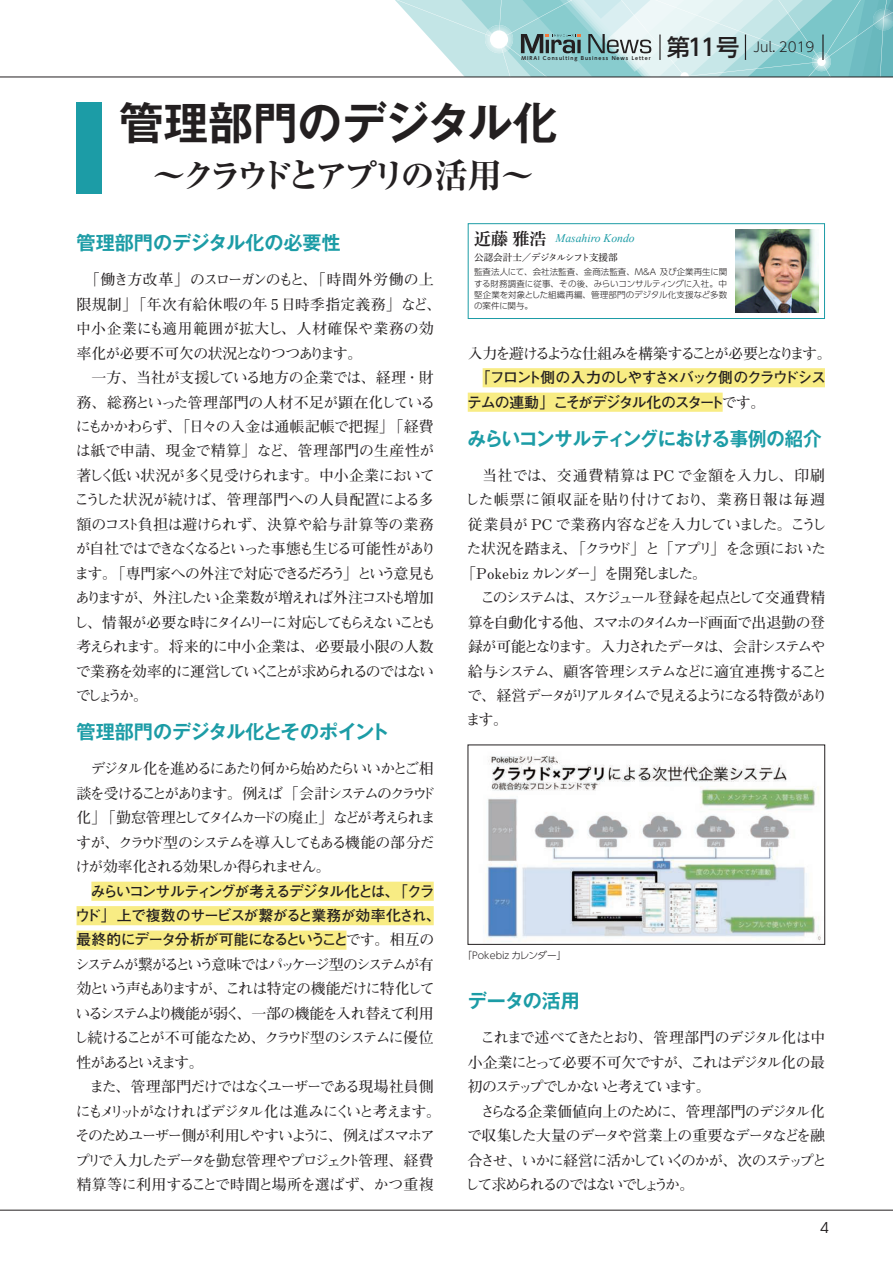
<style>
.page{position:relative;width:893px;height:1263px;background:#fff}
.page>*{position:absolute;margin:0;border:0;box-sizing:border-box;transform-origin:0 0}
.t1{font:700 44.7px "Gothic MB101 Pr 6 N De";color:#231f20}
.t2{font:700 expanded 34.05px "Ryumin Pr 6 N";letter-spacing:-.17em;color:#231f20}
.t3{font:700 19.2px "Gothic MB101 Pr 6 N De";color:#1c9ca6}
.t4{font:700 19.2px "Gothic MB101 Pr 6 N De";letter-spacing:-.025em;color:#1c9ca6;scale:.96 1}
.t5{font:700 14.85px/24.5px "Futo Min A101 Pro";letter-spacing:-.095em;color:#231f20;text-align:justify}
.t6{font:700 14.85px/24.5px "Futo Min A101 Pro";letter-spacing:-.14em;color:#231f20}
.t7{font:700 14.85px/24.5px "Futo Go B101 Pro";letter-spacing:-.095em;color:#231f20}
.t8{font:700 14.85px/24.5px "Futo Min A101 Pro";letter-spacing:.02em;color:#231f20;text-align:center}
.t9{font:700 14.85px "Futo Min A101 Pro";letter-spacing:-.115em;color:#231f20}
.t10{font:700 14.85px "Futo Min A101 Pro";letter-spacing:-.045em;color:#231f20}
.t11{font:700 14.85px "Futo Min A101 Pro";letter-spacing:-.03em;color:#231f20}
.t12{font:700 14.85px "Futo Min A101 Pro";letter-spacing:-.13em;color:#231f20}
.t13{font:700 14.85px "Futo Min A101 Pro";letter-spacing:-.135em;color:#231f20}
.t14{font:700 14.85px "Futo Min A101 Pro";letter-spacing:-.165em;color:#231f20}
.t15{font:700 14.85px "Futo Min A101 Pro";letter-spacing:-.07em;color:#231f20}
.t16{font:700 14.85px "Futo Min A101 Pro";letter-spacing:-.06em;color:#231f20}
.t17{font:700 14.85px "Futo Min A101 Pro";letter-spacing:-.02em;color:#231f20}
.t18{font:700 14.85px "Futo Min A101 Pro";letter-spacing:-.01em;color:#231f20}
.t19{font:700 14.85px "Futo Min A101 Pro";letter-spacing:-.005em;color:#231f20}
.t20{font:700 14.85px "Futo Min A101 Pro";letter-spacing:-.025em;color:#231f20}
.t21{font:14.85px "Ryumin Pro";letter-spacing:.025em;color:#231f20}
.t22{font:700 14.85px "Futo Min A101 Pro";color:#231f20}
.t23{font:700 14.85px "Futo Min A101 Pro";letter-spacing:.025em;color:#231f20}
.t24{font:700 14.85px "Futo Min A101 Pro";letter-spacing:-.055em;color:#231f20}
.t25{font:14.85px "ITC Avant Garde Std";color:#231f20}
.t26{font:300 13.5px "UD Shin Go Pro";color:#231f20}
.t27{font:italic 11.7px "Times New Roman";color:#1c9ca6}
.t28{font:9.6px "Shuei Min Pro M";letter-spacing:-.07em;color:#231f20}
.t29{font:300 9.6px "UD Shin Go Pro";color:#231f20}
.t30{font:300 8.55px/11.1px "UD Shin Go Pro";color:#231f20;text-align:justify}
.t31{font:700 4.95px "UD Shin Go Pro De";letter-spacing:.185em;color:#231f20}
.s1{font-weight:500;font-size:23.25px}
.s2{font-family:"Shuei Min Pro B";font-style:normal;font-size:16.95px;color:#231f20}
.s3{font-family:"Futo Min A101 Pro";font-weight:700}
.s4{font-family:"Futo Min A101 Pro"}
</style>
<div class="page">
<svg style="left:314px;top:0;width:579px;height:77px"></svg>
<hr style="left:0;top:77px;width:893px;height:1px;background:#231f20">
<hr style="left:0;top:1210px;width:893px;height:1px;background:#231f20">
<div style="left:91px;top:882px;width:343px;height:19px;background:#f8ec84"></div>
<div style="left:77px;top:906px;width:357px;height:19px;background:#f8ec84"></div>
<div style="left:77px;top:930px;width:269px;height:20px;background:#f8ec84"></div>
<div style="left:483px;top:368px;width:342px;height:19px;background:#f8ec84"></div>
<div style="left:468px;top:393px;width:255px;height:19px;background:#f8ec84"></div>
<img style="left:485px;top:756px;width:336px;height:186px">
<div style="left:468px;top:223px;width:357px;height:96px;background:#fff;border:1px solid #1c9ca6"></div>
<img style="left:736px;top:230px;width:83px;height:83px">
<div style="left:77px;top:102px;width:25px;height:91px;background:#1c9ca6"></div>
<p class="t31" style="left:521px;top:54px;width:131px">MIRAI Consulting Business News Letter</p>
<p class="t26" style="left:667px;top:36px;width:149px"><span class="s1">第11号</span> Jul. 2019</p>
<h1 class="t1" style="left:119px;top:86px;width:440px">管理部門のデジタル化</h1>
<h2 class="t2" style="left:152px;top:149px;width:379px">～クラウドとアプリの活用～</h2>
<p class="t27" style="left:474px;top:230px;width:162px"><span class="s2">近藤 雅浩</span> Masahiro Kondo</p>
<p class="t28" style="left:474px;top:251px;width:145px">公認会計士／デジタルシフト支援部</p>
<p class="t30" style="left:474px;top:266px;width:255px">監査法人にて、会社法監査、金商法監査、M&amp;A 及び企業再生に関する財務調査に従事、その後、みらいコンサルティングに入社。中堅企業を対象とした組織再編、管理部門のデジタル化支援など多数の案件に関与。</p>
<p class="t3" style="left:77px;top:227px;width:266px">管理部門のデジタル化の必要性</p>
<p class="t8" style="left:77px;top:266px;width:366px">「働き方改革」のスローガンのもと、「時間外労働の上限規制」「年次有給休暇の年 5日時季指定義務」など、</p>
<p class="t21" style="left:76px;top:317px;width:359px">中小企業にも適用範囲が拡大し、<span class="s3">人材確保や業務の効</span></p>
<p class="t24" style="left:77px;top:341px;width:287px">率化が必要不可欠の状況となりつつあります。</p>
<p class="t11" style="left:91px;top:366px;width:344px">一方、当社が支援している地方の企業では、経理・財</p>
<p class="t17" style="left:77px;top:390px;width:360px">務、総務といった管理部門の人材不足が顕在化している</p>
<p class="t11" style="left:76px;top:415px;width:359px">にもかかわらず、「日々の入金は通帳記帳で把握」「経費</p>
<p class="t22" style="left:76px;top:439px;width:360px">は紙で申請、現金で精算」など、管理部門の生産性が</p>
<p class="t16" style="left:77px;top:464px;width:360px">著しく低い状況が多く見受けられます。中小企業において</p>
<p class="t18" style="left:75px;top:488px;width:361px">こうした状況が続けば、管理部門への人員配置による多</p>
<p class="t19" style="left:77px;top:513px;width:359px">額のコスト負担は避けられず、決算や給与計算等の業務</p>
<p class="t9" style="left:76px;top:537px;width:362px">が自社ではできなくなるといった事態も生じる可能性があり</p>
<p class="t10" style="left:75px;top:561px;width:363px">ます。「専門家への外注で対応できるだろう」という意見も</p>
<p class="t5" style="left:75px;top:583px;width:360px">ありますが、外注したい企業数が増えれば外注コストも増加</p>
<p class="t6" style="left:74px;top:608px;width:364px">し、情報が必要な時にタイムリーに対応してもらえないことも</p>
<p class="t20" style="left:77px;top:635px;width:359px">考えられます。将来的に中小企業は、必要最小限の人数</p>
<p class="t5" style="left:76px;top:657px;width:360px">で業務を効率的に運営していくことが求められるのではない</p>
<p class="t5" style="left:76px;top:681px;width:74px">でしょうか。</p>
<p class="t3" style="left:77px;top:716px;width:315px">管理部門のデジタル化とそのポイント</p>
<p class="t6" style="left:76px;top:755px;width:362px;text-indent:15px">デジタル化を進めるにあたり何から始めたらいいかとご相談を受けることがあります。例えば「会計システムのクラウド化」「勤怠管理としてタイムカードの廃止」などが考えられますが、クラウド型のシステムを導入してもある機能の部分だけが効率化される効果しか得られません。</p>
<p class="t7" style="left:75px;top:877px;width:367px;text-indent:15px">みらいコンサルティングが考えるデジタル化とは、「クラウド」上で複数のサービスが繋がると業務が効率化され、最終的にデータ分析が可能になるということ<span class="s4">です。相互の</span></p>
<p class="t5" style="left:74px;top:950px;width:362px">システムが繋がるという意味ではパッケージ型のシステムが有効という声もありますが、これは特定の機能だけに特化しているシステムより機能が弱く、一部の機能を入れ替えて利用し続けることが不可能なため、クラウド型のシステムに優位性があるといえます。</p>
<p class="t5" style="left:75px;top:1072px;width:367px;text-align:center">また、管理部門だけではなくユーザーである現場社員側<br>にもメリットがなければデジタル化は進みにくいと考えます。そのためユーザー側が利用しやすいように、例えばスマホアプリで入力したデータを勤怠管理やプロジェクト管理、経費精算等に利用することで時間と場所を選ばず、かつ重複</p>
<p class="t13" style="left:468px;top:341px;width:366px">入力を避けるような仕組みを構築することが必要となります。</p>
<p class="t7" style="left:467px;top:363px;width:360px;text-indent:9px">「フロント側の入力のしやすさ×バック側のクラウドシステムの連動」こそがデジタル化のスタート<span class="s4">です。</span></p>
<p class="t4" style="left:468px;top:423px;width:370px">みらいコンサルティングにおける事例の紹介</p>
<p class="t23" style="left:482px;top:464px;width:344px">当社では、交通費精算は PC で金額を入力し、印刷</p>
<p class="t8" style="left:465px;top:486px;width:361px">した帳票に領収証を貼り付けており、業務日報は毎週</p>
<p class="t10" style="left:468px;top:513px;width:360px">従業員が PC で業務内容などを入力していました。こうし</p>
<p class="t15" style="left:467px;top:537px;width:361px">た状況を踏まえ、「クラウド」と「アプリ」を念頭においた</p>
<p class="t12" style="left:461px;top:561px;width:247px">「Pokebiz カレンダー」を開発しました。</p>
<p class="t12" style="left:481px;top:586px;width:346px">このシステムは、スケジュール登録を起点として交通費精</p>
<p class="t9" style="left:468px;top:610px;width:359px">算を自動化する他、スマホのタイムカード画面で出退勤の登</p>
<p class="t6" style="left:468px;top:632px;width:359px">録が可能となります。入力されたデータは、会計システムや</p>
<p class="t5" style="left:468px;top:657px;width:361px">給与システム、顧客管理システムなどに適宜連携すること</p>
<p class="t14" style="left:467px;top:684px;width:362px">で、経営データがリアルタイムで見えるようになる特徴があり</p>
<p class="t5" style="left:466px;top:706px;width:44px">ます。</p>
<p class="t29" style="left:462px;top:948px;width:105px">「Pokebiz カレンダー」</p>
<p class="t3" style="left:468px;top:985px;width:114px">データの活用</p>
<p class="t5" style="left:468px;top:1024px;width:359px;text-indent:13px">これまで述べてきたとおり、管理部門のデジタル化は中小企業にとって必要不可欠ですが、これはデジタル化の最初のステップでしかないと考えています。</p>
<p class="t5" style="left:465px;top:1097px;width:364px;text-align:left;text-indent:15px">さらなる企業価値向上のために、管理部門のデジタル化で収集した大量のデータや営業上の重要なデータなどを融合させ、いかに経営に活かしていくのかが、次のステップとして求められるのではないでしょうか。</p>
<p class="t25" style="left:821px;top:1218px;width:10px">4</p>
</div>
